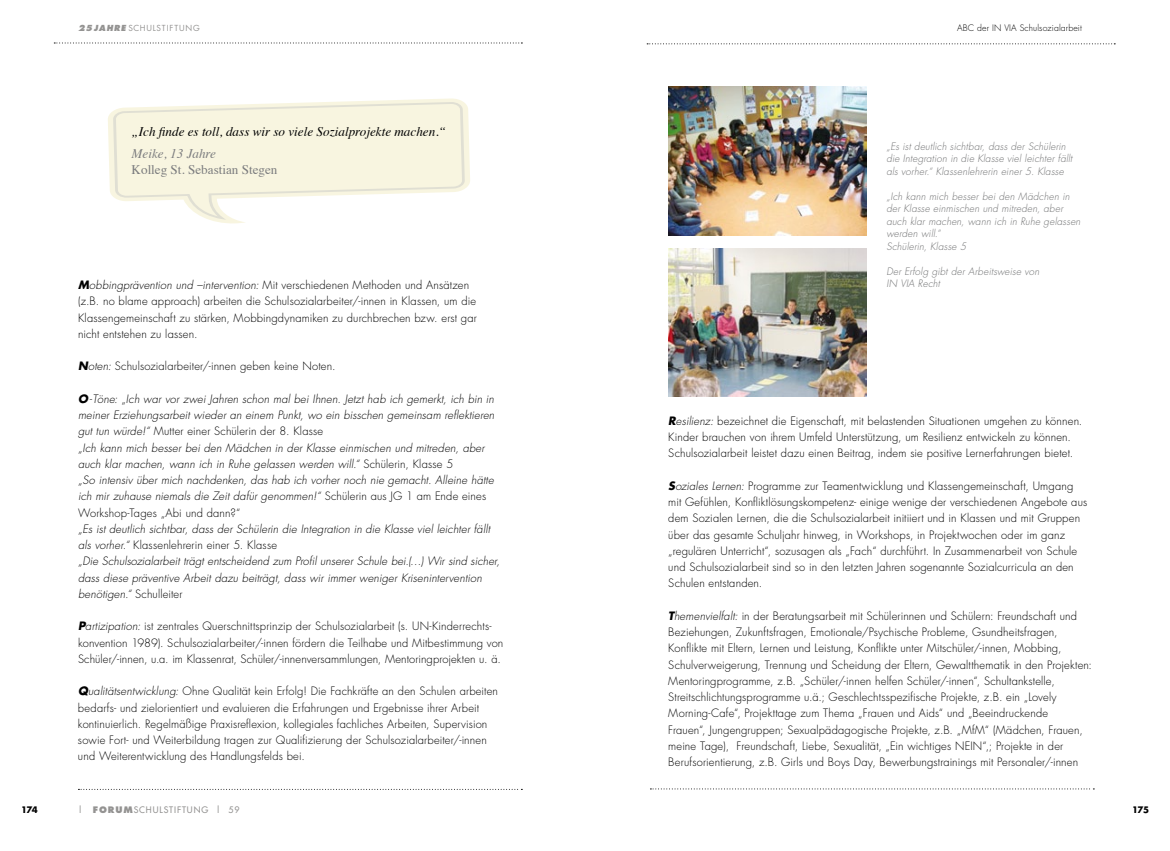
<style>
.page{position:relative;width:1170px;height:851px;background:#fff}
.page>*{position:absolute;margin:0;border:0;box-sizing:border-box;transform-origin:0 0}
.t1{font:italic 13.12px "Times";color:#000}
.t2{font:13.12px "Times";color:#7b7c7e}
.t3{font:italic 13.12px "Times";color:#7b7c7e}
.t4{font:300 11.25px/16.2px "Futura";letter-spacing:.01em;color:#000}
.t5{font:italic 300 11.25px/16.2px "Futura";letter-spacing:.01em;color:#000}
.t6{font:italic 300 10px/12.5px "Futura";letter-spacing:.015em;color:#707172}
.t7{font:300 8.75px "Futura";letter-spacing:.015em;color:#000}
.t8{font:8.75px "Futura";letter-spacing:.1em;color:#949392}
.t9{font:700 8.75px "Futura";letter-spacing:-.075em;color:#000}
.t10{font:8.12px "Futura";letter-spacing:.1em;color:#949392}
.s1{font-weight:800;font-style:italic}
.s2{font-weight:700;font-style:italic}
.s3{font-style:italic}
.s4{font-weight:700}
.s5{font-style:normal}
.s6{font-weight:800}
</style>
<div class="page">
<svg style="left:54px;top:43px;width:468px;height:1px"></svg>
<svg style="left:78px;top:788px;width:444px;height:1px"></svg>
<svg style="left:647px;top:43px;width:468px;height:1px"></svg>
<svg style="left:650px;top:788px;width:444px;height:1px"></svg>
<img style="left:668px;top:87px;width:198px;height:148px">
<img style="left:668px;top:248px;width:198px;height:149px">
<svg style="left:108px;top:98px;width:362px;height:126px"></svg>
<svg style="left:113px;top:102px;width:352px;height:121px;fill:#f8f5e0"></svg>
<p class="t10" style="left:78px;top:22px;width:123px"><span class="s1">25JAHRE</span> SCHULSTIFTUNG</p>
<p class="t1" style="left:132px;top:120px;width:316px">„Ich finde es toll, dass wir so viele Sozialprojekte machen.“</p>
<p class="t3" style="left:132px;top:142px;width:86px">Meike, 13 Jahre</p>
<p class="t2" style="left:132px;top:157px;width:147px">Kolleg St. Sebastian Stegen</p>
<p class="t4" style="left:78px;top:277px;width:400px"><span class="s2">M</span><span class="s3">obbingprävention und –intervention:</span> Mit verschiedenen Methoden und Ansätzen (z.B. no blame approach) arbeiten die Schulsozialarbeiter/-innen in Klassen, um die Klassengemeinschaft zu stärken, Mobbingdynamiken zu durchbrechen bzw. erst gar nicht entstehen zu lassen.</p>
<p class="t4" style="left:78px;top:358px;width:259px"><span class="s2">N</span><span class="s3">oten:</span> Schulsozialarbeiter/-innen geben keine Noten.</p>
<p class="t5" style="left:78px;top:390px;width:418px"><span class="s4">O</span>-Töne: <span class="s5">„</span>Ich war vor zwei Jahren schon mal bei Ihnen. Jetzt hab ich gemerkt, ich bin in meiner Erziehungsarbeit wieder an einem Punkt, wo ein bisschen gemeinsam reflektieren gut tun würde!“ <span class="s5">Mutter einer Schülerin der 8. Klasse<br></span>„Ich kann mich besser bei den Mädchen in der Klasse einmischen und mitreden, aber auch klar machen, wann ich in Ruhe gelassen werden will.“ <span class="s5">Schülerin, Klasse 5<br></span>„So intensiv über mich nachdenken, das hab ich vorher noch nie gemacht. Alleine hätte ich mir zuhause niemals die Zeit dafür genommen!“ <span class="s5">Schülerin aus JG 1 am Ende eines Workshop-Tages „Abi und dann?“</span></p>
<p class="t5" style="left:78px;top:520px;width:423px">„Es ist deutlich sichtbar, dass der Schülerin die Integration in die Klasse viel leichter fällt als vorher.“ <span class="s5">Klassenlehrerin einer 5. Klasse<br></span>„Die Schulsozialarbeit trägt entscheidend zum Profil unserer Schule bei.(…) Wir sind sicher, dass diese präventive Arbeit dazu beiträgt, dass wir immer weniger Krisenintervention benötigen.“ <span class="s5">Schulleiter</span></p>
<p class="t4" style="left:78px;top:618px;width:427px"><span class="s2">P</span><span class="s3">artizipation:</span> ist zentrales Querschnittsprinzip der Schulsozialarbeit (s. UN-Kinderrechts&shy;konvention 1989). Schulsozialarbeiter/-innen fördern die Teilhabe und Mitbestimmung von<br>Schüler/-innen, u.a. im Klassenrat, Schüler/-innenversammlungen, Mentoringprojekten u. ä.</p>
<p class="t4" style="left:78px;top:683px;width:421px"><span class="s2">Q</span><span class="s3">ualitätsentwicklung:</span> Ohne Qualität kein Erfolg! Die Fachkräfte an den Schulen arbeiten bedarfs- und zielorientiert und evaluieren die Erfahrungen und Ergebnisse ihrer Arbeit kontinuierlich. Regelmäßige Praxisreflexion, kollegiales fachliches Arbeiten, Supervision sowie Fort- und Weiterbildung tragen zur Qualifizierung der Schulsozialarbeiter/-innen und Weiterentwicklung des Handlungsfelds bei.</p>
<p class="t7" style="left:957px;top:22px;width:126px">ABC der IN VIA Schulsozialarbeit</p>
<p class="t6" style="left:886px;top:140px;width:187px">„Es ist deutlich sichtbar, dass der Schülerin die Integration in die Klasse viel leichter fällt als vorher.“ Klassenlehrerin einer 5. Klasse</p>
<p class="t6" style="left:886px;top:190px;width:196px">„Ich kann mich besser bei den Mädchen in der Klasse einmischen und mitreden, aber auch klar machen, wann ich in Ruhe gelassen werden will.“<br>Schülerin, Klasse 5</p>
<p class="t6" style="left:886px;top:265px;width:154px">Der Erfolg gibt der Arbeitsweise von<br>IN VIA Recht</p>
<p class="t4" style="left:668px;top:412px;width:415px"><span class="s2">R</span><span class="s3">esilienz:</span> bezeichnet die Eigenschaft, mit belastenden Situationen umgehen zu können.<br>Kinder brauchen von ihrem Umfeld Unterstützung, um Resilienz entwickeln zu können.<br>Schulsozialarbeit leistet dazu einen Beitrag, indem sie positive Lernerfahrungen bietet.</p>
<p class="t4" style="left:668px;top:477px;width:420px"><span class="s2">S</span><span class="s3">oziales Lernen:</span> Programme zur Teamentwicklung und Klassengemeinschaft, Umgang mit Gefühlen, Konfliktlösungskompetenz- einige wenige der verschiedenen Angebote aus dem Sozialen Lernen, die die Schulsozialarbeit initiiert und in Klassen und mit Gruppen über das gesamte Schuljahr hinweg, in Workshops, in Projektwochen oder im ganz „regulären Unterricht“, sozusagen als „Fach“ durchführt. In Zusammenarbeit von Schule und Schulsozialarbeit sind so in den letzten Jahren sogenannte Sozialcurricula an den Schulen entstanden.</p>
<p class="t4" style="left:668px;top:607px;width:425px"><span class="s2">T</span><span class="s3">hemenvielfalt:</span> in der Beratungsarbeit mit Schülerinnen und Schülern: Freundschaft und Beziehungen, Zukunftsfragen, Emotionale/Psychische Probleme, Gsundheitsfragen, Konflikte mit Eltern, Lernen und Leistung, Konflikte unter Mitschüler/-innen, Mobbing, Schulverweigerung, Trennung und Scheidung der Eltern, Gewaltthematik in den Projekten:<br>Mentoringprogramme, z.B. „Schüler/-innen helfen Schüler/-innen“, Schultankstelle, Streitschlichtungsprogramme u.ä.; Geschlechtsspezifische Projekte, z.B. ein „Lovely Morning-Cafe“, Projekttage zum Thema „Frauen und Aids“ und „Beeindruckende<br>Frauen“, Jungengruppen; Sexualpädagogische Projekte, z.B. „MfM“ (Mädchen, Frauen, meine Tage), Freundschaft, Liebe, Sexualität, „Ein wichtiges NEIN“,; Projekte in der Berufsorientierung, z.B. Girls und Boys Day, Bewerbungstrainings mit Personaler/-innen</p>
<p class="t9" style="left:21px;top:803px;width:18px">174</p>
<p class="t8" style="left:78px;top:803px;width:163px">| <span class="s6">FORUM</span>SCHULSTIFTUNG | 59</p>
<p class="t9" style="left:1132px;top:803px;width:19px">175</p>
</div>
